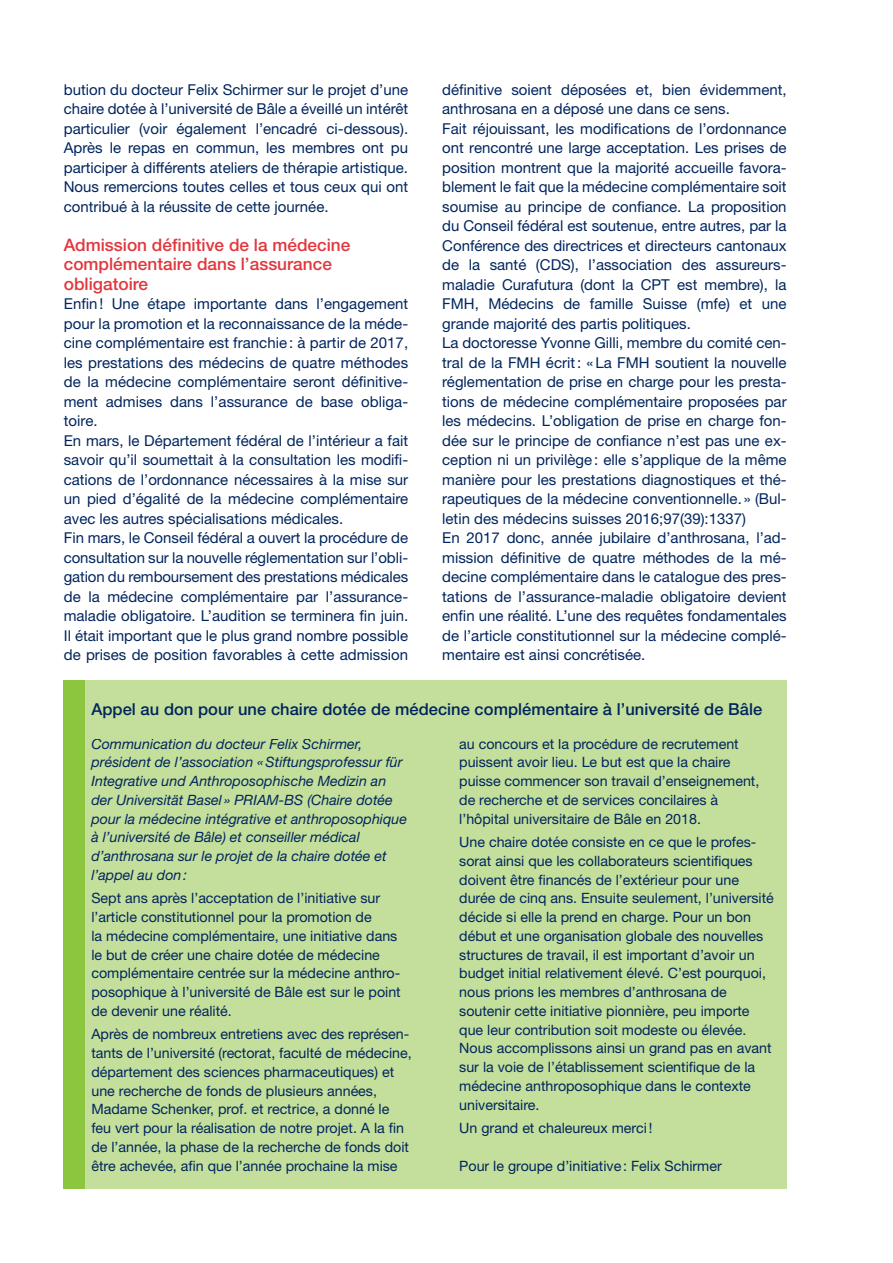
<style>
.page{position:relative;width:893px;height:1263px;background:#fff}
.page>*{position:absolute;margin:0;border:0;box-sizing:border-box;transform-origin:0 0}
.t1{font:500 17.25px/19.5px "Helvetica Neue LT Std";color:#e1373d}
.t2{font:500 16.5px "Helvetica Neue LT Std";letter-spacing:.005em;color:#00255d}
.t3{font:15px/19.5px "Helvetica Neue LT Std";color:#00255d}
.t4{font:14.25px/18.8px "Helvetica Neue LT Std";color:#00255d}
.t5{font:italic 14.25px/18.8px "Helvetica Neue LT Std";color:#00255d}
</style>
<div class="page">
<div style="left:85px;top:729px;width:702px;height:460px;background:#c4df9b"></div>
<div style="left:85px;top:680px;width:702px;height:58px;background:#c4df9b"></div>
<div style="left:64px;top:680px;width:21px;height:509px;background:#8bc63e"></div>
<p class="t3" style="left:64px;top:80px;width:346px;text-align:justify">bution du docteur Felix Schirmer sur le projet d’une chaire dotée à l’université de Bâle a éveillé un intérêt particulier (voir également l’encadré ci-dessous).<br>Après le repas en commun, les membres ont pu participer à différents ateliers de thérapie artistique.<br>Nous remercions toutes celles et tous ceux qui ont contribué à la réussite de cette journée.</p>
<p class="t1" style="left:64px;top:235px;width:288px">Admission définitive de la médecine complémentaire dans l’assurance obligatoire</p>
<p class="t3" style="left:64px;top:294px;width:346px">Enfin! Une étape importante dans l’engagement pour la promotion et la reconnaissance de la méde&shy;cine complémentaire est franchie: à partir de 2017, les prestations des médecins de quatre méthodes de la médecine complémentaire seront définitive&shy;ment admises dans l’assurance de base obliga&shy;toire.<br>En mars, le Département fédéral de l’intérieur a fait savoir qu’il soumettait à la consultation les modifi&shy;cations de l’ordonnance nécessaires à la mise sur un pied d’égalité de la médecine complémentaire avec les autres spécialisations médicales.<br>Fin mars, le Conseil fédéral a ouvert la procédure de consultation sur la nouvelle réglementation sur l’obli&shy;gation du remboursement des prestations médicales de la médecine complémentaire par l’assurance-- maladie obligatoire. L’audition se terminera fin juin.<br>Il était important que le plus grand nombre possible de prises de position favorables à cette admission</p>
<p class="t3" style="left:442px;top:80px;width:346px">définitive soient déposées et, bien évidemment, anthrosana en a déposé une dans ce sens.<br>Fait réjouissant, les modifications de l’ordonnance ont rencontré une large acceptation. Les prises de position montrent que la majorité accueille favora&shy;blement le fait que la médecine complémentaire soit soumise au principe de confiance. La proposition du Conseil fédéral est soutenue, entre autres, par la Conférence des directrices et directeurs cantonaux de la santé (CDS), l’association des assureurs-- maladie Curafutura (dont la CPT est membre), la FMH, Médecins de famille Suisse (mfe) et une grande majorité des partis politiques.<br>La doctoresse Yvonne Gilli, membre du comité cen&shy;tral de la FMH écrit: «La FMH soutient la nouvelle réglementation de prise en charge pour les presta&shy;tions de médecine complémentaire proposées par les médecins. L’obligation de prise en charge fon&shy;dée sur le principe de confiance n’est pas une ex&shy;ception ni un privilège: elle s’applique de la même manière pour les prestations diagnostiques et thé&shy;rapeutiques de la médecine conventionnelle. » (Bul&shy;letin des médecins suisses 2016;97(39):1337)<br>En 2017 donc, année jubilaire d’anthrosana, l’ad&shy;mission définitive de quatre méthodes de la mé&shy;decine complémentaire dans le catalogue des pres&shy;tations de l’assurance-maladie obligatoire devient enfin une réalité. L’une des requêtes fondamentales de l’article constitutionnel sur la médecine complé&shy;mentaire est ainsi concrétisée.</p>
<p class="t2" style="left:91px;top:699px;width:672px">Appel au don pour une chaire dotée de médecine complémentaire à l’université de Bâle</p>
<p class="t5" style="left:91px;top:734px;width:317px">Communication du docteur Felix Schirmer, président de l’association «Stiftungsprofessur für Integrative und Anthroposophische Medizin an der Universität Basel » PRIAM-BS (Chaire dotée pour la médecine intégrative et anthroposophique à l’université de Bâle) et conseiller médical d’anthrosana sur le projet de la chaire dotée et l’appel au don:</p>
<p class="t4" style="left:91px;top:889px;width:311px">Sept ans après l’acceptation de l’initiative sur l’article constitutionnel pour la promotion de<br>la médecine complémentaire, une initiative dans le but de créer une chaire dotée de médecine complémentaire centrée sur la médecine anthro&shy;posophique à l’université de Bâle est sur le point de devenir une réalité.</p>
<p class="t4" style="left:91px;top:1025px;width:322px">Après de nombreux entretiens avec des représen&shy;tants de l’université (rectorat, faculté de médecine, département des sciences pharmaceutiques) et une recherche de fonds de plusieurs années, Madame Schenker, prof. et rectrice, a donné le feu vert pour la réalisation de notre projet. A la fin de l’année, la phase de la recherche de fonds doit être achevée, afin que l’année prochaine la mise</p>
<p class="t4" style="left:459px;top:734px;width:302px">au concours et la procédure de recrutement puissent avoir lieu. Le but est que la chaire puisse commencer son travail d’enseignement, de recherche et de services concilaires à l’hôpital universitaire de Bâle en 2018.</p>
<p class="t4" style="left:459px;top:832px;width:316px">Une chaire dotée consiste en ce que le profes&shy;sorat ainsi que les collaborateurs scientifiques doivent être financés de l’extérieur pour une durée de cinq ans. Ensuite seulement, l’université décide si elle la prend en charge. Pour un bon début et une organisation globale des nouvelles structures de travail, il est important d’avoir un budget initial relativement élevé. C’est pourquoi, nous prions les membres d’anthrosana de soutenir cette initiative pionnière, peu importe que leur contribution soit modeste ou élevée.<br>Nous accomplissons ainsi un grand pas en avant sur la voie de l’établissement scientifique de la médecine anthroposophique dans le contexte universitaire.</p>
<p class="t4" style="left:459px;top:1118px;width:195px">Un grand et chaleureux merci!</p>
<p class="t4" style="left:459px;top:1157px;width:264px">Pour le groupe d’initiative: Felix Schirmer</p>
</div>
